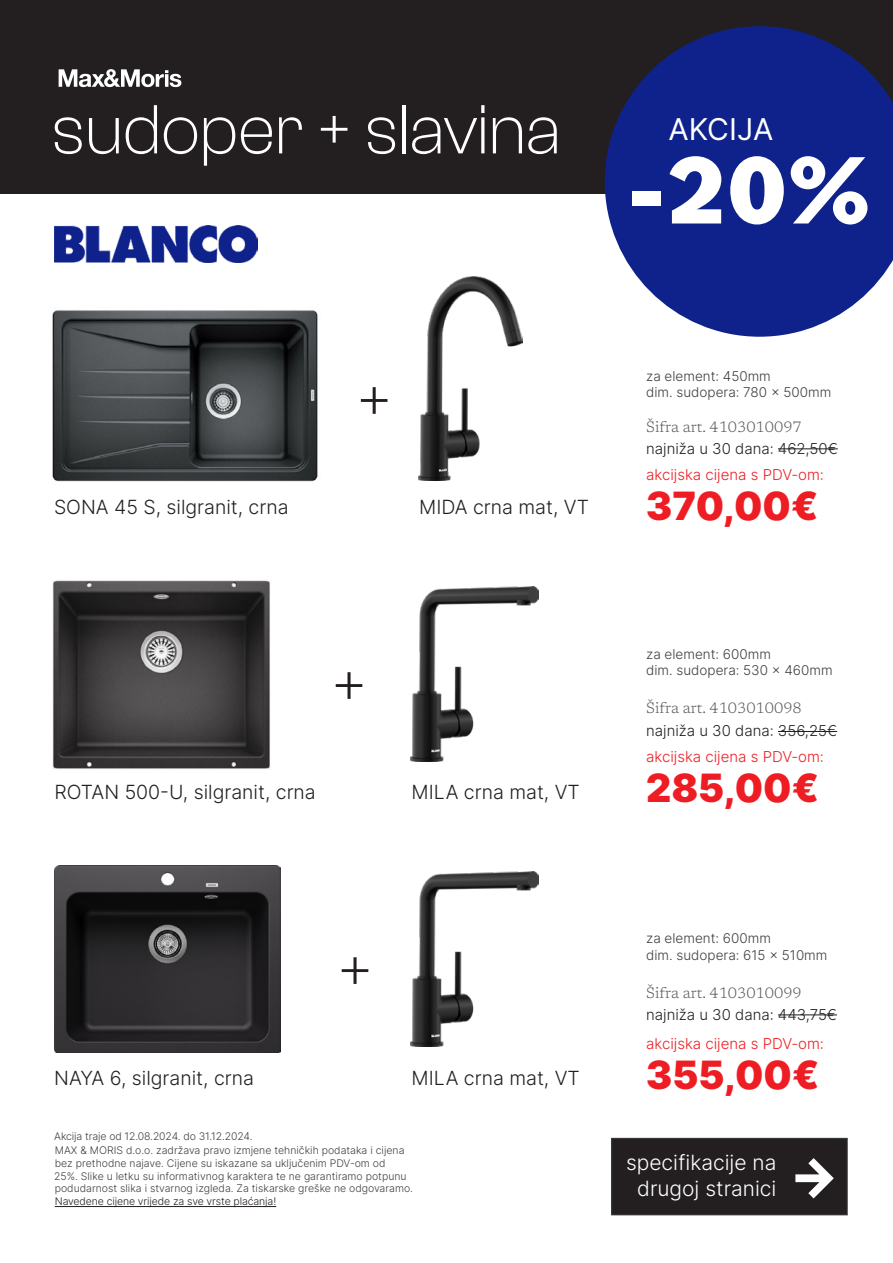
<style>
.page{position:relative;width:893px;height:1263px;background:#fff}
.page>*{position:absolute;margin:0;border:0;box-sizing:border-box;transform-origin:0 0}
.t1{font:800 100.5px "Bilo";color:#fff}
.t2{font:300 72px "Clash Grotesk";letter-spacing:-.005em;color:#fff}
.t3{font:300 72px "Clash Grotesk";color:#231f20}
.t4{font:900 52.5px "Inter";color:#fff}
.t5{font:900 39px "Inter";color:#ee1d23}
.t6{font:30px "Inter";color:#fff}
.t7{font:300 21px "Inter";color:#fff}
.t8{font:300 19.5px "Inter";color:#231f20}
.t9{font:300 15px "Inter";color:#231f20}
.t10{font:300 15px "Inter";color:#ee1d23}
.t11{font:15px "Newsreader 16 pt";color:#57585a}
.t12{font:300 13.5px "Inter";color:#3e3e3f}
.t13{font:300 10.5px/12.6px "Inter";color:#3e3e3f}
.t14{font:300 10.5px "Inter";letter-spacing:-.01em;color:#231f20}
</style>
<div class="page">
<div style="left:612px;top:1138px;width:235px;height:77px;background:#231f20"></div>
<div style="left:611px;top:1138px;width:236px;height:77px;border:1px solid #3e3e3f"></div>
<img style="left:54px;top:225px;width:203px;height:37px">
<div style="left:0;top:0;width:893px;height:193px;background:#231f20"></div>
<svg style="left:605px;top:26px;width:288px;height:311px;fill:#0f228b"></svg>
<img style="left:52px;top:310px;width:266px;height:172px">
<img style="left:52px;top:580px;width:219px;height:189px">
<img style="left:54px;top:866px;width:226px;height:187px">
<img style="left:418px;top:276px;width:104px;height:204px">
<img style="left:411px;top:586px;width:127px;height:175px">
<img style="left:411px;top:871px;width:127px;height:175px">
<svg style="left:59px;top:69px;width:122px;height:18px"></svg>
<hr style="left:778px;top:448px;width:60px;height:1px;background:#231f20">
<hr style="left:778px;top:731px;width:59px;height:1px;background:#231f20">
<hr style="left:778px;top:1014px;width:59px;height:1px;background:#231f20">
<hr style="left:55px;top:1206px;width:221px;height:1px;background:#231f20">
<p class="t2" style="left:51px;top:89px;width:511px">sudoper + slavina</p>
<p class="t6" style="left:668px;top:108px;width:107px">AKCIJA</p>
<p class="t1" style="left:625px;top:121px;width:248px">-20%</p>
<p class="t8" style="left:54px;top:493px;width:236px">SONA 45 S, silgranit, crna</p>
<p class="t3" style="left:358px;top:360px;width:34px">+</p>
<p class="t8" style="left:419px;top:493px;width:171px">MIDA crna mat, VT</p>
<p class="t3" style="left:333px;top:645px;width:34px">+</p>
<p class="t8" style="left:54px;top:778px;width:263px">ROTAN 500-U, silgranit, crna</p>
<p class="t8" style="left:412px;top:778px;width:170px">MILA crna mat, VT</p>
<p class="t12" style="left:646px;top:366px;width:126px">za element: 450mm</p>
<p class="t12" style="left:646px;top:382px;width:187px">dim. sudopera: 780 x 500mm</p>
<p class="t11" style="left:646px;top:417px;width:157px">Šifra art. 4103010097</p>
<p class="t9" style="left:646px;top:438px;width:193px">najniža u 30 dana: 462,50€</p>
<p class="t10" style="left:646px;top:464px;width:179px">akcijska cijena s PDV-om:</p>
<p class="t5" style="left:646px;top:476px;width:174px">370,00€</p>
<p class="t12" style="left:646px;top:644px;width:126px">za element: 600mm</p>
<p class="t12" style="left:646px;top:660px;width:188px">dim. sudopera: 530 x 460mm</p>
<p class="t11" style="left:646px;top:698px;width:157px">Šifra art. 4103010098</p>
<p class="t9" style="left:646px;top:720px;width:192px">najniža u 30 dana: 356,25€</p>
<p class="t10" style="left:646px;top:746px;width:179px">akcijska cijena s PDV-om:</p>
<p class="t5" style="left:646px;top:758px;width:174px">285,00€</p>
<p class="t8" style="left:54px;top:1064px;width:201px">NAYA 6, silgranit, crna</p>
<p class="t3" style="left:339px;top:931px;width:34px">+</p>
<p class="t8" style="left:412px;top:1064px;width:170px">MILA crna mat, VT</p>
<p class="t13" style="left:54px;top:1129px;width:200px">Akcija traje od 12.08.2024. do 31.12.2024.</p>
<p class="t13" style="left:54px;top:1144px;width:360px">MAX &amp; MORIS d.o.o. zadržava pravo izmjene tehničkih podataka i cijena bez prethodne najave. Cijene su iskazane sa uključenim PDV-om od<br>25%. Slike u letku su informativnog karaktera te ne garantiramo potpunu podudarnost slika i stvarnog izgleda. Za tiskarske greške ne odgovaramo.</p>
<p class="t14" style="left:55px;top:1193px;width:223px">Navedene cijene vrijede za sve vrste plaćanja!</p>
<p class="t12" style="left:646px;top:929px;width:126px">za element: 600mm</p>
<p class="t12" style="left:646px;top:945px;width:183px">dim. sudopera: 615 x 510mm</p>
<p class="t11" style="left:646px;top:983px;width:157px">Šifra art. 4103010099</p>
<p class="t9" style="left:646px;top:1004px;width:192px">najniža u 30 dana: 443,75€</p>
<p class="t10" style="left:646px;top:1033px;width:179px">akcijska cijena s PDV-om:</p>
<p class="t5" style="left:646px;top:1045px;width:175px">355,00€</p>
<p class="t7" style="left:626px;top:1148px;width:152px">specifikacije na</p>
<p class="t7" style="left:637px;top:1173px;width:141px">drugoj stranici</p>
<p class="t4" style="left:789px;top:1136px;width:52px">→</p>
</div>
